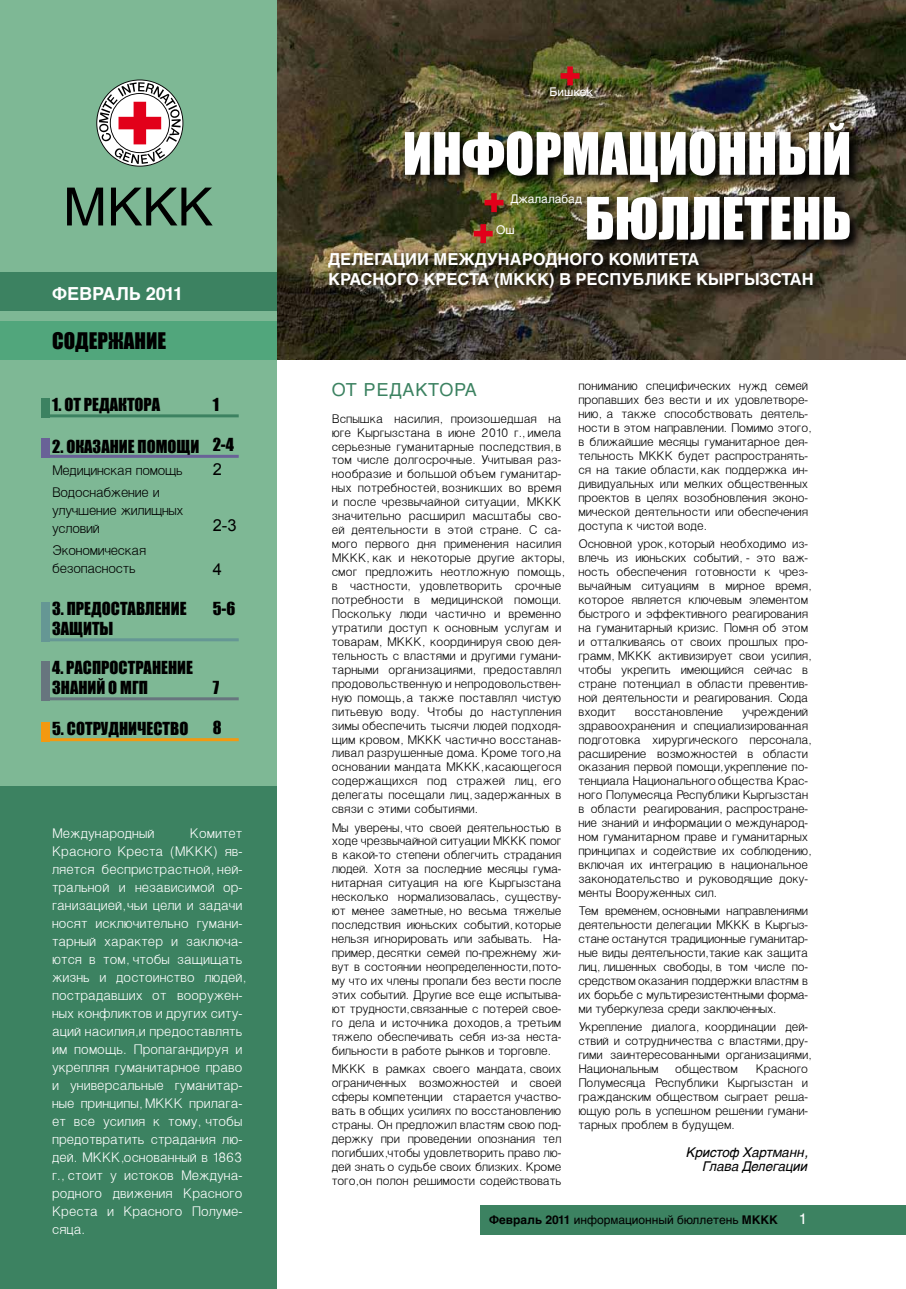
<style>
.page{position:relative;width:906px;height:1289px;background:#fff}
.page>*{position:absolute;margin:0;border:0;box-sizing:border-box;transform-origin:0 0}
.t1{font:54px/64.8px "Impact";color:#fff;text-align:right}
.t2{font:21px "Impact";color:#000}
.t3{font:700 18px "Helvetica Cyr";color:#fff}
.t4{font:18px "Helvetica Cyr Upright";letter-spacing:.05em;color:#3c8261}
.t5{font:16.5px/19.8px "Impact";color:#000}
.t6{font:700 16.5px/19.8px "Helvetica Cyr";color:#fff}
.t7{font:16.5px "Arial";color:#000}
.t8{font:15px/18px "Helvetica Light";color:#fff}
.t9{font:15px/18px "Helvetica Light";letter-spacing:-.02em;color:#000}
.t10{font:15px "Helvetica Cyr Upright";color:#fff}
.t11{font:13.5px/14px "Helvetica Light";letter-spacing:-.01em;color:#000}
.t12{font:italic 13.5px/14px "Helvetica cyr";letter-spacing:-.01em;color:#000;text-align:right}
.t13{font:12px "Helvetica Cyr Upright";color:#000}
.t14{font:12px "Helvetica Cyr Upright";color:#fff}
.s1{font-family:"Helvetica Cyr";font-weight:700}
</style>
<div class="page">
<div style="left:480px;top:1204px;width:426px;height:30px;background:#3c8261"></div>
<img style="left:276px;top:0;width:630px;height:360px">
<svg style="left:560px;top:66px;width:19px;height:19px"></svg>
<svg style="left:326px;top:251px;width:500px;height:50px"></svg>
<img style="left:402px;top:121px;width:462px;height:132px">
<div style="left:0;top:0;width:276px;height:1288px;background:#7eb895"></div>
<div style="left:0;top:786px;width:276px;height:502px;background:#3c8261"></div>
<svg style="left:67px;top:188px;width:146px;height:37px"></svg>
<svg style="left:96px;top:79px;width:87px;height:88px"></svg>
<div style="left:0;top:321px;width:276px;height:39px;background:#51a67c"></div>
<div style="left:0;top:272px;width:276px;height:39px;background:#3c8261"></div>
<hr style="left:48px;top:414px;width:191px;height:3px;background:#3c8261">
<hr style="left:48px;top:455px;width:191px;height:3px;background:#696297">
<hr style="left:48px;top:638px;width:191px;height:3px;background:#659794">
<hr style="left:48px;top:697px;width:191px;height:3px;background:#67757e">
<hr style="left:48px;top:738px;width:191px;height:3px;background:#f39910">
<div style="left:41px;top:398px;width:8px;height:19px;background:#3c8261"></div>
<div style="left:41px;top:438px;width:8px;height:20px;background:#696297"></div>
<div style="left:41px;top:722px;width:8px;height:19px;background:#f39910"></div>
<div style="left:41px;top:602px;width:8px;height:39px;background:#659794"></div>
<div style="left:41px;top:661px;width:8px;height:39px;background:#67757e"></div>
<h3 class="t3" style="left:52px;top:283px;width:132px">ФЕВРАЛЬ 2011</h3>
<h2 class="t2" style="left:52px;top:325px;width:116px">СОДЕРЖАНИЕ</h2>
<p class="t5" style="left:52px;top:394px;width:110px">1. ОТ РЕДАКТОРА</p>
<p class="t5" style="left:52px;top:436px;width:149px">2. ОКАЗАНИЕ ПОМОЩИ</p>
<p class="t9" style="left:52px;top:459px;width:132px;line-height:22.2px">Медицинская помощь<br>Водоснабжение и</p>
<p class="t9" style="left:52px;top:502px;width:133px">улучшение жилищных условий</p>
<p class="t9" style="left:52px;top:542px;width:96px">Экономическая безопасность</p>
<p class="t5" style="left:52px;top:598px;width:136px">3. ПРЕДОСТАВЛЕНИЕ<br>ЗАЩИТЫ</p>
<p class="t5" style="left:52px;top:657px;width:142px">4. РАСПРОСТРАНЕНИЕ<br>ЗНАНИЙ О МГП</p>
<p class="t5" style="left:52px;top:718px;width:138px">5. СОТРУДНИЧЕСТВО</p>
<p class="t5" style="left:213px;top:394px;width:8px">1</p>
<p class="t5" style="left:213px;top:434px;width:23px">2-4</p>
<p class="t7" style="left:213px;top:458px;width:11px">2</p>
<p class="t7" style="left:213px;top:515px;width:25px">2-3</p>
<p class="t7" style="left:213px;top:558px;width:11px">4</p>
<p class="t5" style="left:213px;top:598px;width:24px">5-6</p>
<p class="t5" style="left:213px;top:677px;width:8px">7</p>
<p class="t5" style="left:213px;top:717px;width:10px">8</p>
<p class="t8" style="left:52px;top:824px;width:196px;text-indent:138px">Комитет<br>Красного Креста (МККК) яв&shy;ляется беспристрастной, ней&shy;тральной и независимой ор&shy;ганизацией,чьи цели и задачи носят исключительно гумани&shy;тарный характер и заключа&shy;ются в том, чтобы защищать жизнь и достоинство людей, пострадавших от вооружен&shy;ных конфликтов и других ситу&shy;аций насилия,и предоставлять им помощь. Пропагандируя и укрепляя гуманитарное право и универсальные гуманитар&shy;ные принципы, МККК прилага&shy;ет все усилия к тому, чтобы предотвратить страдания лю&shy;дей. МККК,основанный в 1863 г., стоит у истоков Междуна&shy;родного движения Красного<br>Креста и Красного Полуме&shy;сяца.</p>
<p class="t8" style="left:52px;top:824px;width:104px">Международный</p>
<p class="t14" style="left:549px;top:85px;width:45px">Бишкек</p>
<h1 class="t1" style="left:403px;top:120px;width:450px">ИНФОРМАЦИОННЫЙ<br>БЮЛЛЕТЕНЬ</h1>
<p class="t14" style="left:510px;top:192px;width:73px">Джалалабад</p>
<p class="t14" style="left:496px;top:223px;width:20px">Ош</p>
<p class="t6" style="left:328px;top:249px;width:487px">ДЕЛЕГАЦИИ МЕЖДУНАРОДНОГО КОМИТЕТА<br>КРАСНОГО КРЕСТА (МККК) В РЕСПУБЛИКЕ КЫРГЫЗСТАН</p>
<h3 class="t4" style="left:332px;top:379px;width:147px">ОТ РЕДАКТОРА</h3>
<p class="t11" style="left:332px;top:412px;width:235px">Вспышка насилия, произошедшая на юге Кыргызстана в июне 2010 г., имела серьезные гуманитарные последствия, в том числе долгосрочные. Учитывая раз&shy;нообразие и большой объем гуманитар&shy;ных потребностей, возникших во время и после чрезвычайной ситуации, МККК значительно расширил масштабы сво&shy;ей деятельности в этой стране. С са&shy;мого первого дня применения насилия МККК, как и некоторые другие акторы, смог предложить неотложную помощь, в частности, удовлетворить срочные потребности в медицинской помощи.<br>Поскольку люди частично и временно утратили доступ к основным услугам и товарам, МККК, координируя свою дея&shy;тельность с властями и другими гумани&shy;тарными организациями, предоставлял продовольственную и непродовольствен&shy;ную помощь, а также поставлял чистую питьевую воду. Чтобы до наступления зимы обеспечить тысячи людей подходя&shy;щим кровом, МККК частично восстанав&shy;ливал разрушенные дома. Кроме того,на основании мандата МККК,касающегося содержащихся под стражей лиц, его делегаты посещали лиц, задержанных в связи с этими событиями.</p>
<p class="t11" style="left:332px;top:820px;width:231px;text-align:justify">Мы уверены, что своей деятельностью в ходе чрезвычайной ситуации МККК помог в какой-то степени облегчить страдания людей. Хотя за последние месяцы гума&shy;нитарная ситуация на юге Кыргызстана несколько нормализовалась, существу&shy;ют менее заметные, но весьма тяжелые последствия июньских событий, которые нельзя игнорировать или забывать. На&shy;пример, десятки семей по-прежнему жи&shy;вут в состоянии неопределенности,пото&shy;му что их члены пропали без вести после этих событий. Другие все еще испытыва&shy;ют трудности,связанные с потерей свое&shy;го дела и источника доходов, а третьим тяжело обеспечивать себя из-за неста&shy;бильности в работе рынков и торговле.</p>
<p class="t11" style="left:332px;top:1062px;width:231px;text-align:justify">МККК в рамках своего мандата, своих ограниченных возможностей и своей сферы компетенции –старается участво&shy;вать в общих усилиях по восстановлению страны. Он предложил властям свою под&shy;держку при проведении опознания тел погибших,чтобы удовлетворить право лю&shy;дей знать о судьбе своих близких. Кроме того,он полон решимости содействовать</p>
<p class="t11" style="left:578px;top:380px;width:235px">пониманию специфических нужд семей пропавших без вести и их удовлетворе&shy;нию, а также способствовать деятель&shy;ности в этом направлении. Помимо этого, в ближайшие месяцы гуманитарное дея&shy;тельность МККК будет распространять&shy;ся на такие области, как поддержка ин&shy;дивидуальных или мелких общественных проектов в целях возобновления эконо&shy;мической деятельности или обеспечения доступа к чистой воде.</p>
<p class="t11" style="left:578px;top:537px;width:235px">Основной урок, который необходимо из&shy;влечь из июньских событий, - это важ&shy;ность обеспечения готовности к чрез&shy;вычайным ситуациям в мирное время, которое является ключевым элементом быстрого и эффективного реагирования на гуманитарный кризис. Помня об этом и отталкиваясь от своих прошлых про&shy;грамм, МККК активизирует свои усилия, чтобы укрепить имеющийся сейчас в стране потенциал в области превентив&shy;ной деятельности и реагирования. Сюда входит</p>
<p class="t11" style="left:578px;top:705px;width:235px;text-indent:164px">учреждений здравоохранения и специализированная подготовка хирургического персонала, расширение возможностей в области оказания первой помощи,укрепление по&shy;тенциала Национального общества Крас&shy;ного Полумесяца Республики Кыргызстан в области реагирования, распростране&shy;ние знаний и информации о международ&shy;ном гуманитарном праве и гуманитарных принципах и содействие их соблюдению, включая их интеграцию в национальное законодательство и руководящие доку&shy;менты Вооруженных сил.</p>
<p class="t11" style="left:578px;top:904px;width:231px;text-align:justify">Тем временем, основными направлениями деятельности делегации МККК в Кыргыз&shy;стане останутся традиционные гуманитар&shy;ные виды деятельности,такие как защита лиц, лишенных свободы, в том числе по&shy;средством оказания поддержки властям в их борьбе с мультирезистентными форма&shy;ми туберкулеза среди заключенных.</p>
<p class="t11" style="left:578px;top:1020px;width:235px">Укрепление диалога, координации дей&shy;ствий и сотрудничества с властями, дру&shy;гими заинтересованными организациями, Национальным обществом</p>
<p class="t11" style="left:635px;top:705px;width:90px">восстановление</p>
<p class="t11" style="left:578px;top:1062px;width:231px;text-align:justify;text-indent:177px">Красного Полумесяца Республики Кыргызстан и гражданским обществом сыграет реша&shy;ющую роль в успешном решении гумани&shy;тарных проблем в будущем.</p>
<p class="t12" style="left:686px;top:1145px;width:123px">Кристоф Хартманн,<br>Глава Делегации</p>
<p class="t13" style="left:489px;top:1212px;width:290px"><span class="s1">Февраль 2011</span> информационный бюллетень <span class="s1">МККК</span></p>
<p class="t10" style="left:798px;top:1210px;width:10px">1</p>
</div>
